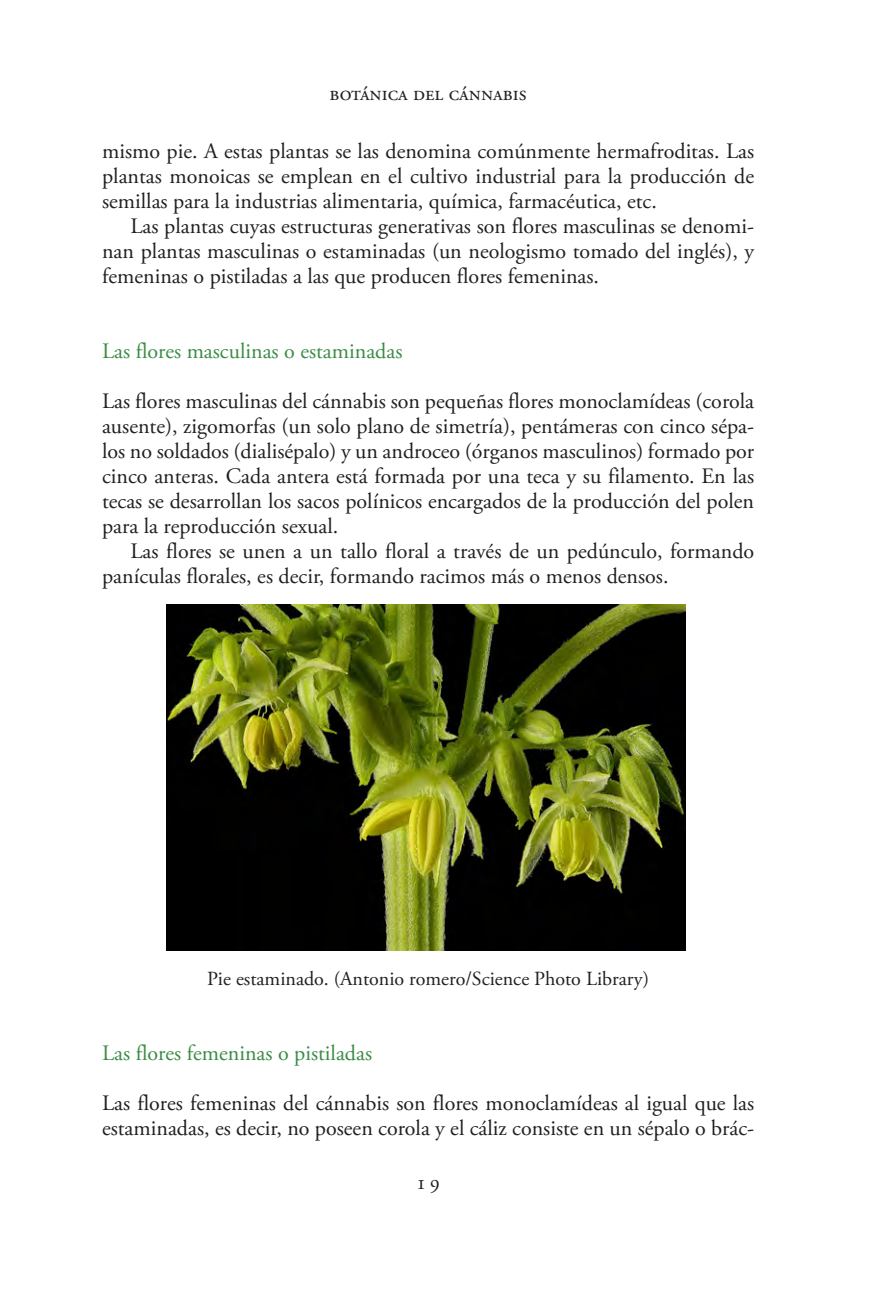
<style>
.page{position:relative;width:879px;height:1304px;background:#fff}
.page>*{position:absolute;margin:0;border:0;box-sizing:border-box;transform-origin:0 0}
.TXT_general_s_s{font:22px/25px "Adobe Garamond Pro";color:#231f20;text-align:justify}
.TXT_general{font:22px/25px "Adobe Garamond Pro";color:#231f20;text-align:justify}
.TXT_general-2{font:22px/25px "Adobe Garamond Pro";letter-spacing:-.115em;color:#231f20}
.Subt__2{font:22px "Adobe Garamond Pro";letter-spacing:-.055em;color:#3b8c45}
.t1{font:21px "Adobe Garamond Pro";color:#231f20}
.Pie_foto{font:20px "Adobe Garamond Pro";color:#231f20}
</style>
<div class="page">
<img style="left:166px;top:605px;width:519px;height:345px">
<p class="t1" style="left:329px;top:81px;width:199px">botánica del cánnabis</p>
<p class="TXT_general_s_s" style="left:102px;top:139px;width:653px">mismo pie. A estas plantas se las denomina comúnmente hermafroditas. Las plantas monoicas se emplean en el cultivo industrial para la producción de semillas para la industrias alimentaria, química, farmacéutica, etc.</p>
<p class="TXT_general" style="left:102px;top:214px;width:654px;text-indent:28px">Las plantas cuyas estructuras generativas son flores masculinas se denomi&shy;nan plantas masculinas o estaminadas (un neologismo tomado del inglés), y femeninas o pistiladas a las que producen flores femeninas.</p>
<p class="Subt__2" style="left:102px;top:337px;width:302px">Las flores masculinas o estaminadas</p>
<p class="TXT_general_s_s" style="left:102px;top:389px;width:654px">Las flores masculinas del cánnabis son pequeñas flores monoclamídeas (corola ausente), zigomorfas (un solo plano de simetría), pentámeras con cinco sépa&shy;los no soldados (dialisépalo) y un androceo (órganos masculinos) formado por cinco anteras. Cada antera está formada por una teca y su filamento. En las tecas se desarrollan los sacos polínicos encargados de la producción del polen para la reproducción sexual.</p>
<p class="TXT_general-2" style="left:102px;top:539px;width:653px;text-indent:28px">Las flores se unen a un tallo floral a través de un pedúnculo, formando panículas florales, es decir, formando racimos más o menos densos.</p>
<p class="Pie_foto" style="left:207px;top:967px;width:443px">Pie estaminado. (Antonio romero/Science Photo Library)</p>
<p class="Subt__2" style="left:102px;top:1040px;width:271px">Las flores femeninas o pistiladas</p>
<p class="TXT_general_s_s" style="left:102px;top:1091px;width:654px">Las flores femeninas del cánnabis son flores monoclamídeas al igual que las estaminadas, es decir, no poseen corola y el cáliz consiste en un sépalo o brác-</p>
<p class="t1" style="left:416px;top:1170px;width:25px">19</p>
</div>
